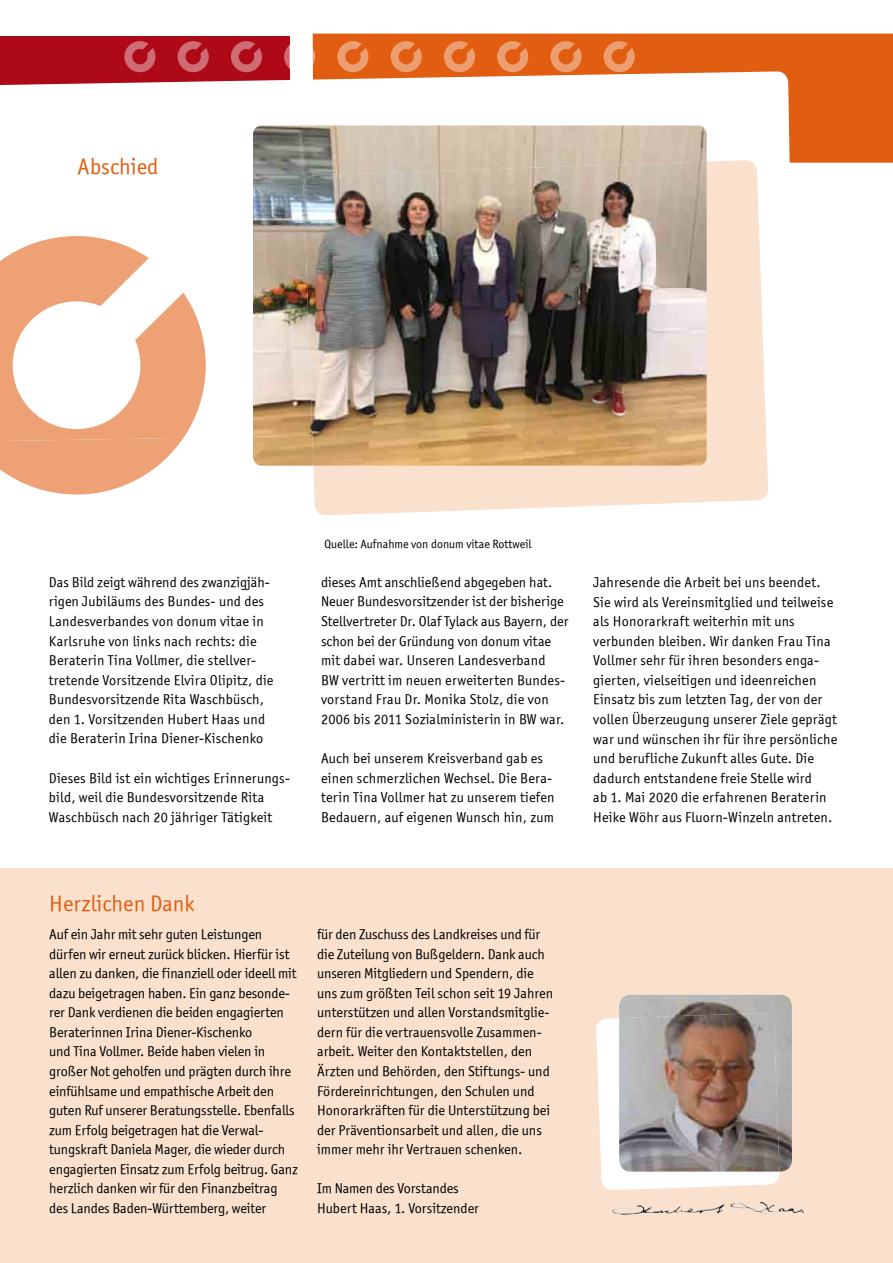
<style>
.page{position:relative;width:893px;height:1263px;background:#fff}
.page>*{position:absolute;margin:0;border:0;box-sizing:border-box;transform-origin:0 0}
.t1{font:22.5px "Officina Sans ITCTT Book";color:#e15d12}
.t2{font:14.25px/19.5px "Officina Sans ITCTT Book";letter-spacing:.005em;color:#000}
.t3{font:12px "Officina Sans ITCTT Book";color:#000}
</style>
<div class="page">
<div style="left:0;top:869px;width:893px;height:394px;background:#fae1ce"></div>
<div style="left:313px;top:34px;width:580px;height:129px;background:#e15d12"></div>
<div style="left:0;top:36px;width:289px;height:120px;background:#ae0917"></div>
<svg style="left:596px;top:1018px;width:184px;height:172px;background:#fcf8f5"></svg>
<svg style="left:0;top:71px;width:794px;height:92px"></svg>
<svg style="left:124px;top:41px;width:31px;height:31px"></svg>
<svg style="left:178px;top:41px;width:31px;height:31px"></svg>
<svg style="left:231px;top:41px;width:31px;height:31px"></svg>
<svg style="left:284px;top:41px;width:31px;height:31px"></svg>
<svg style="left:337px;top:41px;width:31px;height:31px"></svg>
<svg style="left:391px;top:41px;width:31px;height:31px"></svg>
<svg style="left:444px;top:41px;width:31px;height:31px"></svg>
<svg style="left:497px;top:41px;width:31px;height:31px"></svg>
<svg style="left:550px;top:41px;width:31px;height:31px"></svg>
<svg style="left:604px;top:41px;width:31px;height:31px"></svg>
<img style="left:612px;top:1202px;width:192px;height:13px">
<img style="left:619px;top:995px;width:173px;height:176px">
<img style="left:619px;top:1013px;width:160px;height:158px">
<svg style="left:313px;top:160px;width:455px;height:356px;background:#fae5d4"></svg>
<img style="left:253px;top:437px;width:50px;height:29px">
<img style="left:253px;top:125px;width:100px;height:312px">
<img style="left:353px;top:125px;width:354px;height:37px">
<img style="left:303px;top:162px;width:404px;height:304px">
<svg style="left:0;top:236px;width:206px;height:258px"></svg>
<h1 class="t1" style="left:78px;top:153px;width:82px">Abschied</h1>
<p class="t2" style="left:49px;top:572px;width:226px">Das Bild zeigt während des zwanzigjäh&shy;rigen Jubiläums des Bundes- und des Landesverbandes von donum vitae in Karlsruhe von links nach rechts: die Beraterin Tina Vollmer, die stellver&shy;tretende Vorsitzende Elvira Olipitz, die Bundesvorsitzende Rita Waschbüsch, den 1. Vorsitzenden Hubert Haas und die Beraterin Irina Diener-Kischenko</p>
<p class="t2" style="left:49px;top:768px;width:243px">Dieses Bild ist ein wichtiges Erinnerungs&shy;bild, weil die Bundesvorsitzende Rita<br>Waschbüsch nach 20 jähriger Tätigkeit</p>
<p class="t3" style="left:325px;top:537px;width:209px">Quelle: Aufnahme von donum vitae Rottweil</p>
<p class="t2" style="left:321px;top:572px;width:249px">dieses Amt anschließend abgegeben hat.<br>Neuer Bundesvorsitzender ist der bisherige Stellvertreter Dr. Olaf Tylack aus Bayern, der schon bei der Gründung von donum vitae mit dabei war. Unseren Landesverband<br>BW vertritt im neuen erweiterten Bundes&shy;vorstand Frau Dr. Monika Stolz, die von 2006 bis 2011 Sozialministerin in BW war.</p>
<p class="t2" style="left:321px;top:748px;width:235px">Auch bei unserem Kreisverband gab es einen schmerzlichen Wechsel. Die Bera&shy;terin Tina Vollmer hat zu unserem tiefen Bedauern, auf eigenen Wunsch hin, zum</p>
<p class="t2" style="left:593px;top:572px;width:246px">Jahresende die Arbeit bei uns beendet.<br>Sie wird als Vereinsmitglied und teilweise als Honorarkraft weiterhin mit uns verbunden bleiben. Wir danken Frau Tina Vollmer sehr für ihren besonders enga&shy;gierten, vielseitigen und ideenreichen Einsatz bis zum letzten Tag, der von der vollen Überzeugung unserer Ziele geprägt war und wünschen ihr für ihre persönliche und berufliche Zukunft alles Gute. Die dadurch entstandene freie Stelle wird<br>ab 1. Mai 2020 die erfahrenen Beraterin Heike Wöhr aus Fluorn-Winzeln antreten.</p>
<h1 class="t1" style="left:49px;top:890px;width:147px">Herzlichen Dank</h1>
<p class="t2" style="left:49px;top:924px;width:250px">Auf ein Jahr mit sehr guten Leistungen dürfen wir erneut zurück blicken. Hierfür ist allen zu danken, die finanziell oder ideell mit dazu beigetragen haben. Ein ganz besonde&shy;rer Dank verdienen die beiden engagierten Beraterinnen Irina Diener-Kischenko<br>und Tina Vollmer. Beide haben vielen in großer Not geholfen und prägten durch ihre einfühlsame und empathische Arbeit den guten Ruf unserer Beratungsstelle. Ebenfalls zum Erfolg beigetragen hat die Verwal&shy;tungskraft Daniela Mager, die wieder durch engagierten Einsatz zum Erfolg beitrug. Ganz herzlich danken wir für den Finanzbeitrag des Landes Baden-Württemberg, weiter</p>
<p class="t2" style="left:317px;top:924px;width:238px">für den Zuschuss des Landkreises und für die Zuteilung von Bußgeldern. Dank auch unseren Mitgliedern und Spendern, die uns zum größten Teil schon seit 19 Jahren unterstützen und allen Vorstandsmitglie&shy;dern für die vertrauensvolle Zusammen&shy;arbeit. Weiter den Kontaktstellen, den Ärzten und Behörden, den Stiftungs- und Fördereinrichtungen, den Schulen und Honorarkräften für die Unterstützung bei der Präventionsarbeit und allen, die uns immer mehr ihr Vertrauen schenken.</p>
<p class="t2" style="left:317px;top:1179px;width:163px">Im Namen des Vorstandes<br>Hubert Haas, 1. Vorsitzender</p>
</div>
